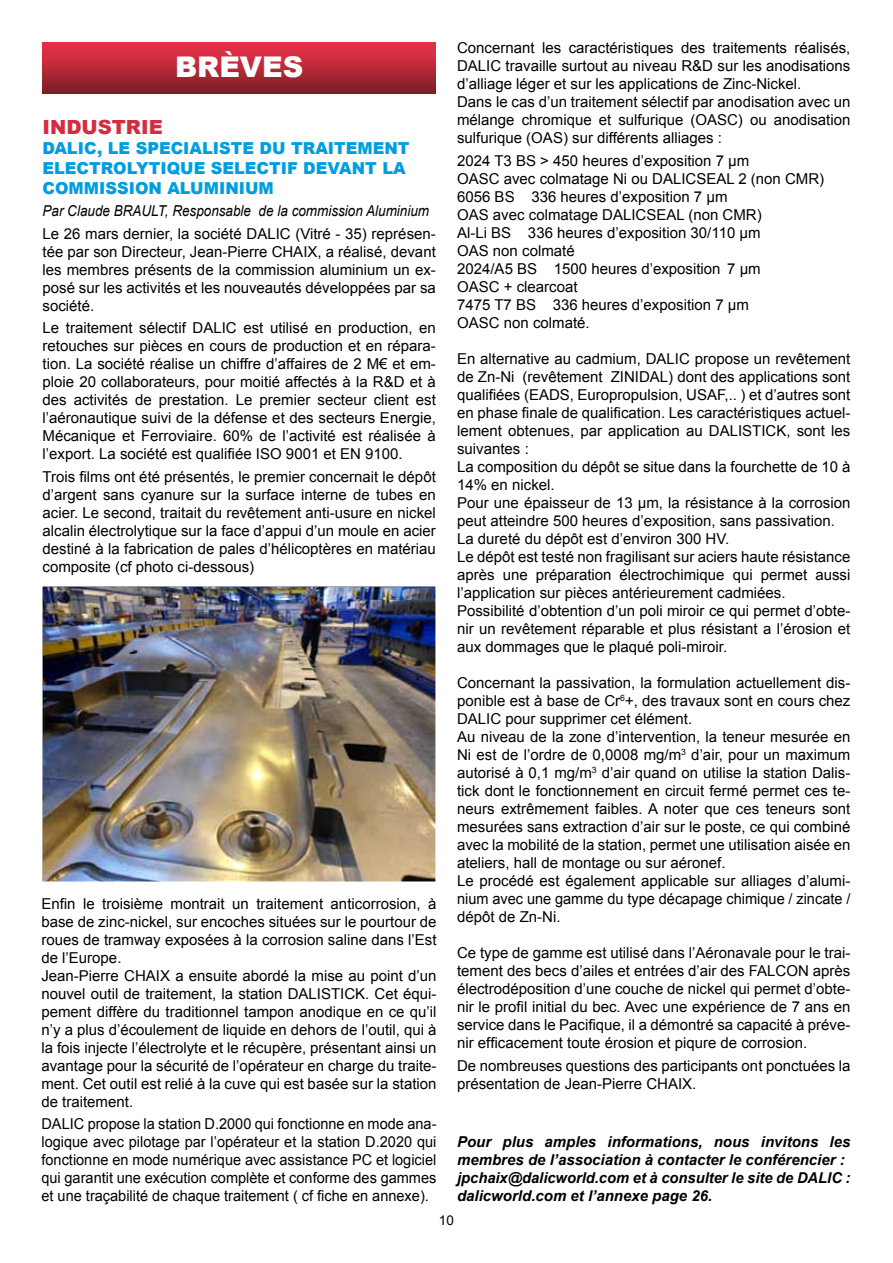
<style>
.page{position:relative;width:893px;height:1263px;background:#fff}
.page>*{position:absolute;margin:0;border:0;box-sizing:border-box;transform-origin:0 0}
.t1{font:900 28.5px "Arial";color:#fff}
.t2{font:900 19.5px "Arial";color:#d22d40}
.t3{font:900 16.5px/19.8px "Arial";color:#009ee0}
.t4{font:15px/18px "Arial";color:#000}
.t5{font:italic 700 15px/18px "Arial";color:#000}
.t6{font:italic 15px "Arial";color:#000;scale:.9 1}
.t7{font:13.5px "Arial";color:#000}
</style>
<div class="page">
<div style="left:43px;top:43px;width:393px;height:51px;background:linear-gradient(to bottom,#ee3248,#7d1e26)"></div>
<img style="left:42px;top:586px;width:394px;height:296px">
<h1 class="t1" style="left:175px;top:51px;width:130px">BRÈVES</h1>
<h2 class="t2" style="left:43px;top:116px;width:122px">INDUSTRIE</h2>
<p class="t3" style="left:43px;top:138px;width:369px">DALIC, LE SPECIALISTE DU TRAITEMENT<br>ELECTROLYTIQUE SELECTIF DEVANT LA<br>COMMISSION ALUMINIUM</p>
<p class="t6" style="left:43px;top:201px;width:431px">Par Claude BRAULT, Responsable de la commission Aluminium</p>
<p class="t4" style="left:43px;top:224px;width:395px;text-align:justify">Le 26 mars dernier, la société DALIC (Vitré - 35) représen&shy;tée par son Directeur, Jean-Pierre CHAIX, a réalisé, devant les membres présents de la commission aluminium un ex&shy;posé sur les activités et les nouveautés développées par sa société.</p>
<p class="t4" style="left:43px;top:319px;width:395px;text-align:justify">Le traitement sélectif DALIC est utilisé en production, en retouches sur pièces en cours de production et en répara&shy;tion. La société réalise un chiffre d’affaires de 2 M€ et em&shy;ploie 20 collaborateurs, pour moitié affectés à la R&amp;D et à des activités de prestation. Le premier secteur client est l’aéronautique suivi de la défense et des secteurs Energie, Mécanique et Ferroviaire. 60% de l’activité est réalisée à l’export. La société est qualifiée ISO 9001 et EN 9100.</p>
<p class="t4" style="left:43px;top:467px;width:395px;text-align:justify">Trois films ont été présentés, le premier concernait le dépôt d’argent sans cyanure sur la surface interne de tubes en acier. Le second, traitait du revêtement anti-usure en nickel alcalin électrolytique sur la face d’appui d’un moule en acier destiné à la fabrication de pales d’hélicoptères en matériau composite (cf photo ci-dessous)</p>
<p class="t4" style="left:41px;top:894px;width:397px">Enfin le troisième montrait un traitement anticorrosion, à base de zinc-nickel, sur encoches situées sur le pourtour de roues de tramway exposées à la corrosion saline dans l’Est de l’Europe.<br>Jean-Pierre CHAIX a ensuite abordé la mise au point d’un nouvel outil de traitement, la station DALISTICK. Cet équi&shy;pement diffère du traditionnel tampon anodique en ce qu’il n’y a plus d’écoulement de liquide en dehors de l’outil, qui à la fois injecte l’électrolyte et le récupère, présentant ainsi un avantage pour la sécurité de l’opérateur en charge du traite&shy;ment. Cet outil est relié à la cuve qui est basée sur la station de traitement.</p>
<p class="t4" style="left:41px;top:1115px;width:397px;text-align:justify">DALIC propose la station D.2000 qui fonctionne en mode ana&shy;logique avec pilotage par l’opérateur et la station D.2020 qui fonctionne en mode numérique avec assistance PC et logiciel qui garantit une exécution complète et conforme des gammes et une traçabilité de chaque traitement ( cf fiche en annexe).</p>
<p class="t4" style="left:457px;top:39px;width:395px">Concernant les caractéristiques des traitements réalisés, DALIC travaille surtout au niveau R&amp;D sur les anodisations d’alliage léger et sur les applications de Zinc-Nickel.<br>Dans le cas d’un traitement sélectif par anodisation avec un mélange chromique et sulfurique (OASC) ou anodisation sulfurique (OAS) sur différents alliages :</p>
<p class="t4" style="left:457px;top:152px;width:369px">2024 T3 BS &gt; 450 heures d’exposition 7 µm<br>OASC avec colmatage Ni ou DALICSEAL 2 (non CMR)<br>6056 BS 336 heures d’exposition 7 µm<br>OAS avec colmatage DALICSEAL (non CMR)<br>Al-Li BS 336 heures d’exposition 30/110 µm<br>OAS non colmaté<br>2024/A5 BS 1500 heures d’exposition 7 µm<br>OASC + clearcoat<br>7475 T7 BS 336 heures d’exposition 7 µm<br>OASC non colmaté.</p>
<p class="t4" style="left:457px;top:350px;width:395px">En alternative au cadmium, DALIC propose un revêtement de Zn-Ni (revêtement ZINIDAL) dont des applications sont qualifiées (EADS, Europropulsion, USAF,.. ) et d’autres sont en phase finale de qualification. Les caractéristiques actuel&shy;lement obtenues, par application au DALISTICK, sont les suivantes :<br>La composition du dépôt se situe dans la fourchette de 10 à 14% en nickel.<br>Pour une épaisseur de 13 µm, la résistance à la corrosion peut atteindre 500 heures d’exposition, sans passivation.<br>La dureté du dépôt est d’environ 300 HV.<br>Le dépôt est testé non fragilisant sur aciers haute résistance après une préparation électrochimique qui permet aussi l’application sur pièces antérieurement cadmiées.<br>Possibilité d’obtention d’un poli miroir ce qui permet d’obte&shy;nir un revêtement réparable et plus résistant a l’érosion et aux dommages que le plaqué poli-miroir.</p>
<p class="t4" style="left:457px;top:674px;width:395px">Concernant la passivation, la formulation actuellement dis&shy;ponible est à base de Cr<sup>6</sup>+, des travaux sont en cours chez DALIC pour supprimer cet élément.<br>Au niveau de la zone d’intervention, la teneur mesurée en Ni est de l’ordre de 0,0008 mg/m<sup>3</sup> d’air, pour un maximum autorisé à 0,1 mg/m<sup>3</sup> d’air quand on utilise la station Dalis&shy;tick dont le fonctionnement en circuit fermé permet ces te&shy;neurs extrêmement faibles. A noter que ces teneurs sont mesurées sans extraction d’air sur le poste, ce qui combiné avec la mobilité de la station, permet une utilisation aisée en ateliers, hall de montage ou sur aéronef.<br>Le procédé est également applicable sur alliages d’alumi&shy;nium avec une gamme du type décapage chimique / zincate / dépôt de Zn-Ni.</p>
<p class="t4" style="left:457px;top:944px;width:395px;text-align:justify">Ce type de gamme est utilisé dans l’Aéronavale pour le trai&shy;tement des becs d’ailes et entrées d’air des FALCON après électrodéposition d’une couche de nickel qui permet d’obte&shy;nir le profil initial du bec. Avec une expérience de 7 ans en service dans le Pacifique, il a démontré sa capacité à préve&shy;nir efficacement toute érosion et piqure de corrosion.</p>
<p class="t4" style="left:457px;top:1056px;width:395px">De nombreuses questions des participants ont ponctuées la présentation de Jean-Pierre CHAIX.</p>
<p class="t5" style="left:457px;top:1133px;width:395px">Pour plus amples informations, nous invitons les membres de l’association à contacter le conférencier : jpchaix@dalicworld.com et à consulter le site de DALIC : dalicworld.com et l’annexe page 26.</p>
<p class="t7" style="left:439px;top:1211px;width:17px">10</p>
</div>
